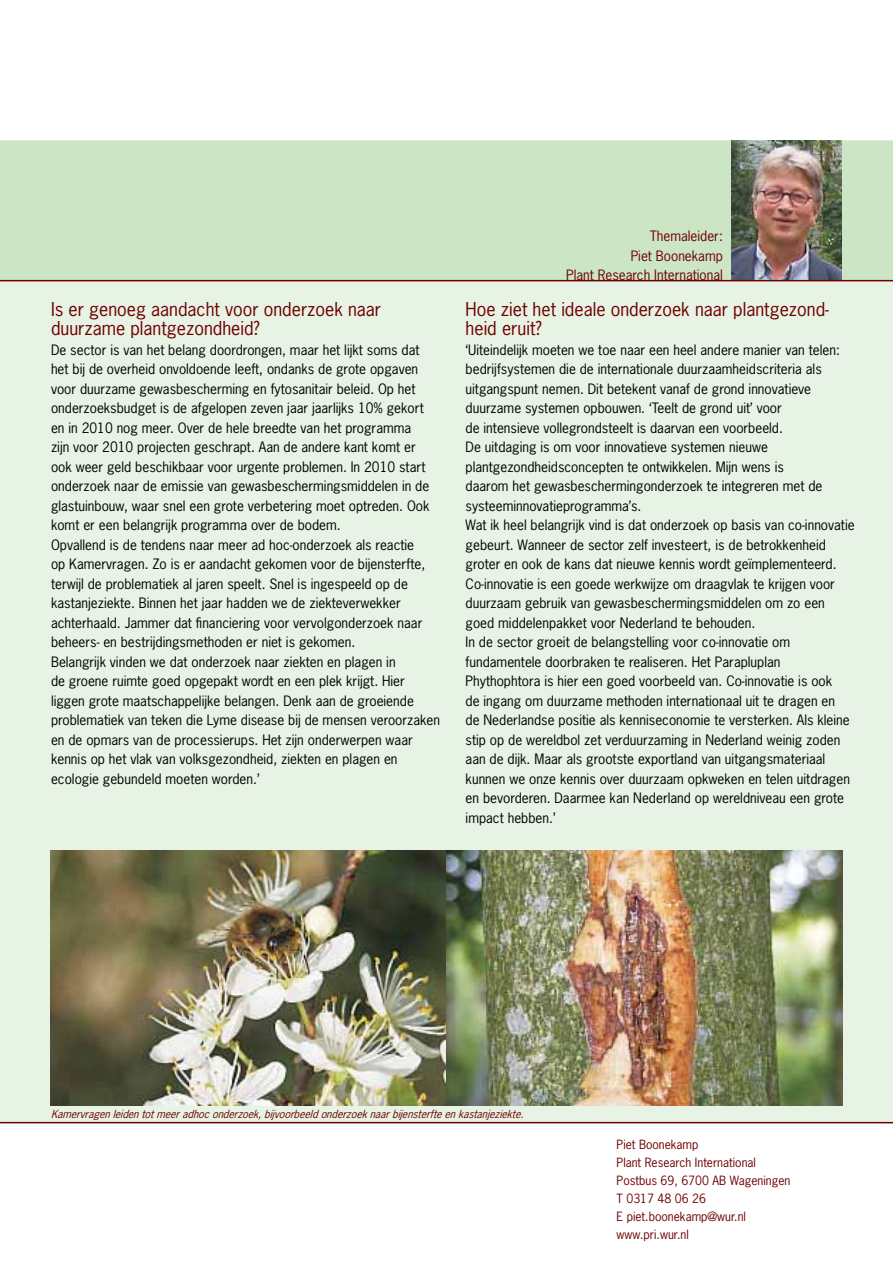
<style>
.page{position:relative;width:893px;height:1263px;background:#fff}
.page>*{position:absolute;margin:0;border:0;box-sizing:border-box;transform-origin:0 0}
.t1{font:18px/19.5px "News Gothic Std";color:#6f0000}
.t2{font:13.5px/19.5px "News Gothic Std";color:#000}
.t3{font:13.5px/19.5px "News Gothic Std";color:#6f0000;text-align:right}
.t4{font:12px/18px "News Gothic Std";color:#6f0000}
.t5{font:italic 10.5px "News Gothic Std";color:#6f0000}
</style>
<div class="page">
<div style="left:0;top:225px;width:893px;height:897px;background:#e7f3e4"></div>
<div style="left:0;top:140px;width:893px;height:140px;background:#cbe5c5"></div>
<hr style="left:0;top:1122px;width:893px;height:1px;background:#6f0000">
<img style="left:731px;top:140px;width:111px;height:140px">
<hr style="left:0;top:280px;width:893px;height:1px;background:#6f0000">
<img style="left:51px;top:850px;width:791px;height:256px">
<h1 class="t1" style="left:51px;top:299px;width:332px">Is er genoeg aandacht voor onderzoek naar duurzame plantgezondheid?</h1>
<p class="t2" style="left:51px;top:340px;width:391px">De sector is van het belang doordrongen, maar het lijkt soms dat het bij de overheid onvoldoende leeft, ondanks de grote opgaven voor duurzame gewasbescherming en fytosanitair beleid. Op het onderzoeksbudget is de afgelopen zeven jaar jaarlijks 10% gekort en in 2010 nog meer. Over de hele breedte van het programma<br>zijn voor 2010 projecten geschrapt. Aan de andere kant komt er ook weer geld beschikbaar voor urgente problemen. In 2010 start onderzoek naar de emissie van gewasbeschermingsmiddelen in de glastuinbouw, waar snel een grote verbetering moet optreden. Ook komt er een belangrijk programma over de bodem.<br>Opvallend is de tendens naar meer ad hoc-onderzoek als reactie<br>op Kamervragen. Zo is er aandacht gekomen voor de bijensterfte, terwijl de problematiek al jaren speelt. Snel is ingespeeld op de kastanjeziekte. Binnen het jaar hadden we de ziekteverwekker achterhaald. Jammer dat financiering voor vervolgonderzoek naar beheers- en bestrijdingsmethoden er niet is gekomen.<br>Belangrijk vinden we dat onderzoek naar ziekten en plagen in<br>de groene ruimte goed opgepakt wordt en een plek krijgt. Hier liggen grote maatschappelijke belangen. Denk aan de groeiende problematiek van teken die Lyme disease bij de mensen veroorzaken en de opmars van de processierups. Het zijn onderwerpen waar kennis op het vlak van volksgezondheid, ziekten en plagen en ecologie gebundeld moeten worden.’</p>
<p class="t3" style="left:566px;top:226px;width:158px">Themaleider:<br>Piet Boonekamp<br>Plant Research International</p>
<h1 class="t1" style="left:466px;top:299px;width:365px">Hoe ziet het ideale onderzoek naar plantgezond&shy;heid eruit?</h1>
<p class="t2" style="left:466px;top:340px;width:391px">‘Uiteindelijk moeten we toe naar een heel andere manier van telen: bedrijfsystemen die de internationale duurzaamheidscriteria als uitgangspunt nemen. Dit betekent vanaf de grond innovatieve duurzame systemen opbouwen. ‘Teelt de grond uit’ voor<br>de intensieve vollegrondsteelt is daarvan een voorbeeld.<br>De uitdaging is om voor innovatieve systemen nieuwe plantgezondheidsconcepten te ontwikkelen. Mijn wens is<br>daarom het gewasbeschermingonderzoek te integreren met de systeeminnovatieprogramma’s.<br>Wat ik heel belangrijk vind is dat onderzoek op basis van co-innovatie gebeurt. Wanneer de sector zelf investeert, is de betrokkenheid groter en ook de kans dat nieuwe kennis wordt geïmplementeerd.<br>Co-innovatie is een goede werkwijze om draagvlak te krijgen voor duurzaam gebruik van gewasbeschermingsmiddelen om zo een goed middelenpakket voor Nederland te behouden.<br>In de sector groeit de belangstelling voor co-innovatie om fundamentele doorbraken te realiseren. Het Parapluplan Phythophtora is hier een goed voorbeeld van. Co-innovatie is ook<br>de ingang om duurzame methoden internationaal uit te dragen en<br>de Nederlandse positie als kenniseconomie te versterken. Als kleine stip op de wereldbol zet verduurzaming in Nederland weinig zoden aan de dijk. Maar als grootste exportland van uitgangsmateriaal kunnen we onze kennis over duurzaam opkweken en telen uitdragen en bevorderen. Daarmee kan Nederland op wereldniveau een grote impact hebben.’</p>
<p class="t5" style="left:51px;top:1107px;width:477px">Kamervragenleidentotmeeradhoconderzoek,bijvoorbeeldonderzoeknaarbijensterfteenkastanjeziekte.</p>
<p class="t4" style="left:617px;top:1135px;width:175px">Piet Boonekamp<br>Plant Research International<br>Postbus 69, 6700 AB Wageningen<br>T 0317 48 06 26<br>E piet.boonekamp@wur.nl www.pri.wur.nl</p>
</div>
